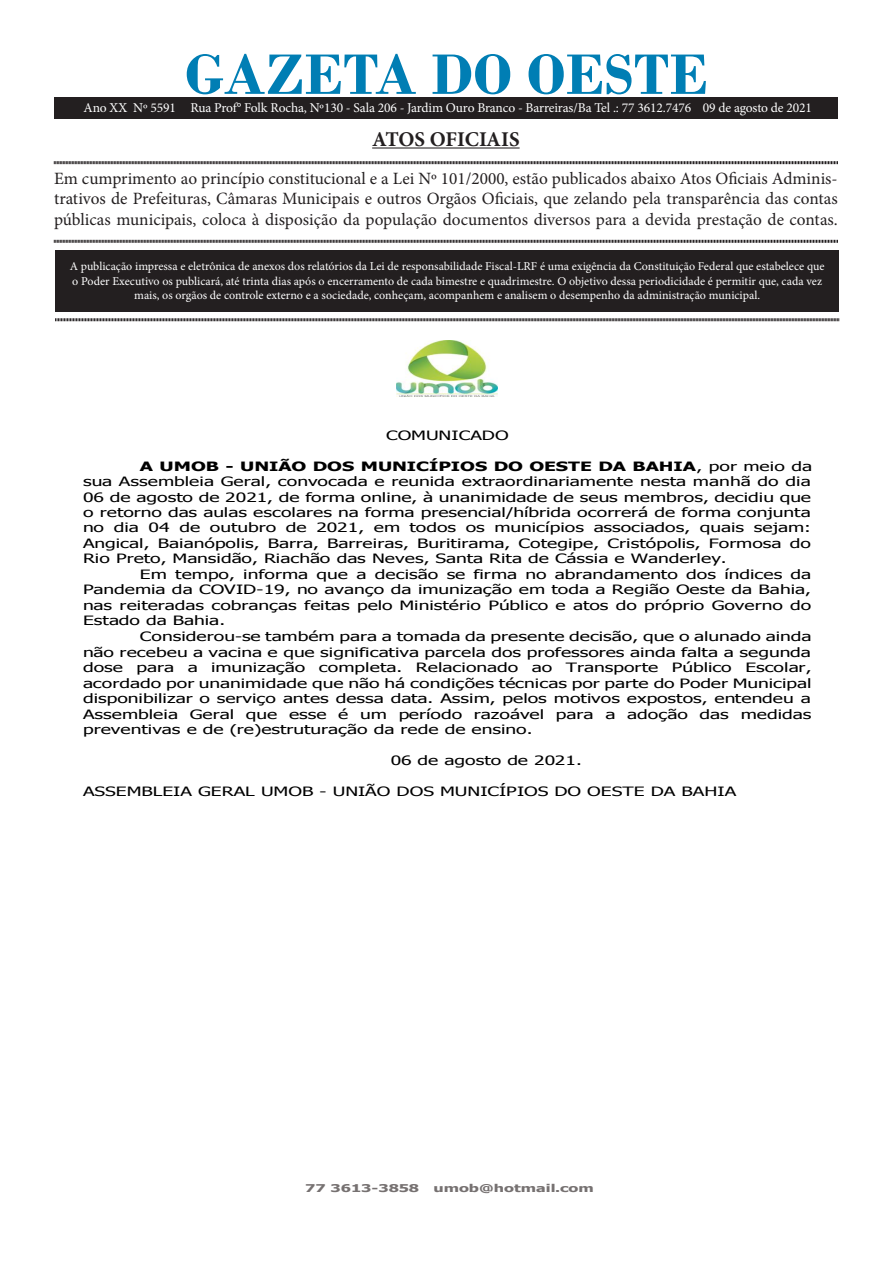
<style>
.page{position:relative;width:893px;height:1263px;background:#fff}
.page>*{position:absolute;margin:0;border:0;box-sizing:border-box;transform-origin:0 0}
.t1{font:700 60px "Bodoni";color:#007eb4}
.t2{font:700 21px "Minion Pro";letter-spacing:-.005em;color:#231f20}
.t3{font:17.25px/20.7px "Minion Pro";color:#231f20;text-align:justify}
.t4{font:13.5px "Minion Pro";letter-spacing:-.01em;color:#fff}
.t5{font:12.9px "Tahoma";color:#000;scale:1.5 1}
.t6{font:700 12.9px "Tahoma";color:#000;scale:1.5 1}
.t7{font:12px/14.4px "Minion Pro";color:#fff;text-align:center}
.t8{font:700 10.65px "Tahoma";color:#767171;scale:1.5 1}
.s1{font-weight:400}
</style>
<div class="page">
<div style="left:55px;top:250px;width:784px;height:61px;background:#231f20"></div>
<hr style="left:372px;top:147px;width:148px;height:2px;background:#231f20">
<svg style="left:54px;top:161px;width:784px;height:4px;background:#908e8e"></svg>
<svg style="left:54px;top:239px;width:784px;height:4px;background:#908e8e"></svg>
<svg style="left:55px;top:318px;width:784px;height:4px;background:#908e8e"></svg>
<div style="left:54px;top:98px;width:784px;height:20px;background:#231f20"></div>
<img style="left:397px;top:340px;width:101px;height:56px">
<p class="t1" style="left:185px;top:39px;width:525px">GAZETA DO OESTE</p>
<p class="t2" style="left:372px;top:124px;width:149px">ATOS OFICIAIS</p>
<p class="t3" style="left:54px;top:168px;width:785px">Em cumprimento ao princípio constitucional e a Lei Nº 101/2000, estão publicados abaixo Atos Oficiais Adminis&shy;trativos de Prefeituras, Câmaras Municipais e outros Orgãos Oficiais, que zelando pela transparência das contas públicas municipais, coloca à disposição da população documentos diversos para a devida prestação de contas.</p>
<p class="t7" style="left:70px;top:259px;width:756px">A publicação impressa e eletrônica de anexos dos relatórios da Lei de responsabilidade Fiscal-LRF é uma exigência da Constituição Federal que estabelece que o Poder Executivo os publicará, até trinta dias após o encerramento de cada bimestre e quadrimestre. O objetivo dessa periodicidade é permitir que, cada vez mais, os orgãos de controle externo e a sociedade, conheçam, acompanhem e analisem o desempenho da administração municipal.</p>
<p class="t4" style="left:84px;top:98px;width:730px">Ano XX Nº 5591 Rua Prof° Folk Rocha, Nº130 - Sala 206 - Jardim Ouro Branco - Barreiras/Ba Tel .: 77 3612.7476 09 de agosto de 2021</p>
<p class="t5" style="left:386px;top:426px;width:83px">COMUNICADO</p>
<p class="t6" style="left:140px;top:457px;width:450px">A UMOB - UNIÃO DOS MUNICÍPIOS DO OESTE DA BAHIA<span class="s1">, por meio da</span></p>
<p class="t5" style="left:83px;top:473px;width:487px">sua Assembleia Geral, convocada e reunida extraordinariamente nesta manhã do dia</p>
<p class="t5" style="left:83px;top:488px;width:487px">06 de agosto de 2021, de forma online, à unanimidade de seus membros, decidiu que</p>
<p class="t5" style="left:83px;top:504px;width:487px">o retorno das aulas escolares na forma presencial/híbrida ocorrerá de forma conjunta</p>
<p class="t5" style="left:83px;top:519px;width:487px">no dia 04 de outubro de 2021, em todos os municípios associados, quais sejam:</p>
<p class="t5" style="left:83px;top:535px;width:487px">Angical, Baianópolis, Barra, Barreiras, Buritirama, Cotegipe, Cristópolis, Formosa do</p>
<p class="t5" style="left:83px;top:550px;width:431px">Rio Preto, Mansidão, Riachão das Neves, Santa Rita de Cássia e Wanderley.</p>
<p class="t5" style="left:140px;top:566px;width:449px">Em tempo, informa que a decisão se firma no abrandamento dos índices da</p>
<p class="t5" style="left:83px;top:581px;width:487px">Pandemia da COVID-19, no avanço da imunização em toda a Região Oeste da Bahia,</p>
<p class="t5" style="left:83px;top:597px;width:487px">nas reiteradas cobranças feitas pelo Ministério Público e atos do próprio Governo do</p>
<p class="t5" style="left:83px;top:612px;width:96px">Estado da Bahia.</p>
<p class="t5" style="left:140px;top:627px;width:449px">Considerou-se também para a tomada da presente decisão, que o alunado ainda</p>
<p class="t5" style="left:83px;top:643px;width:487px">não recebeu a vacina e que significativa parcela dos professores ainda falta a segunda</p>
<p class="t5" style="left:83px;top:658px;width:487px">dose para a imunização completa. Relacionado ao Transporte Público Escolar,</p>
<p class="t5" style="left:83px;top:674px;width:487px">acordado por unanimidade que não há condições técnicas por parte do Poder Municipal</p>
<p class="t5" style="left:83px;top:689px;width:487px">disponibilizar o serviço antes dessa data. Assim, pelos motivos expostos, entendeu a</p>
<p class="t5" style="left:83px;top:705px;width:487px">Assembleia Geral que esse é um período razoável para a adoção das medidas</p>
<p class="t5" style="left:83px;top:721px;width:301px">preventivas e de (re)estruturação da rede de ensino.</p>
<p class="t5" style="left:391px;top:752px;width:129px">06 de agosto de 2021.</p>
<p class="t5" style="left:83px;top:783px;width:437px">ASSEMBLEIA GERAL UMOB - UNIÃO DOS MUNICÍPIOS DO OESTE DA BAHIA</p>
<p class="t8" style="left:305px;top:1180px;width:77px">77 3613-3858</p>
<p class="t8" style="left:433px;top:1180px;width:108px">umob@hotmail.com</p>
</div>
